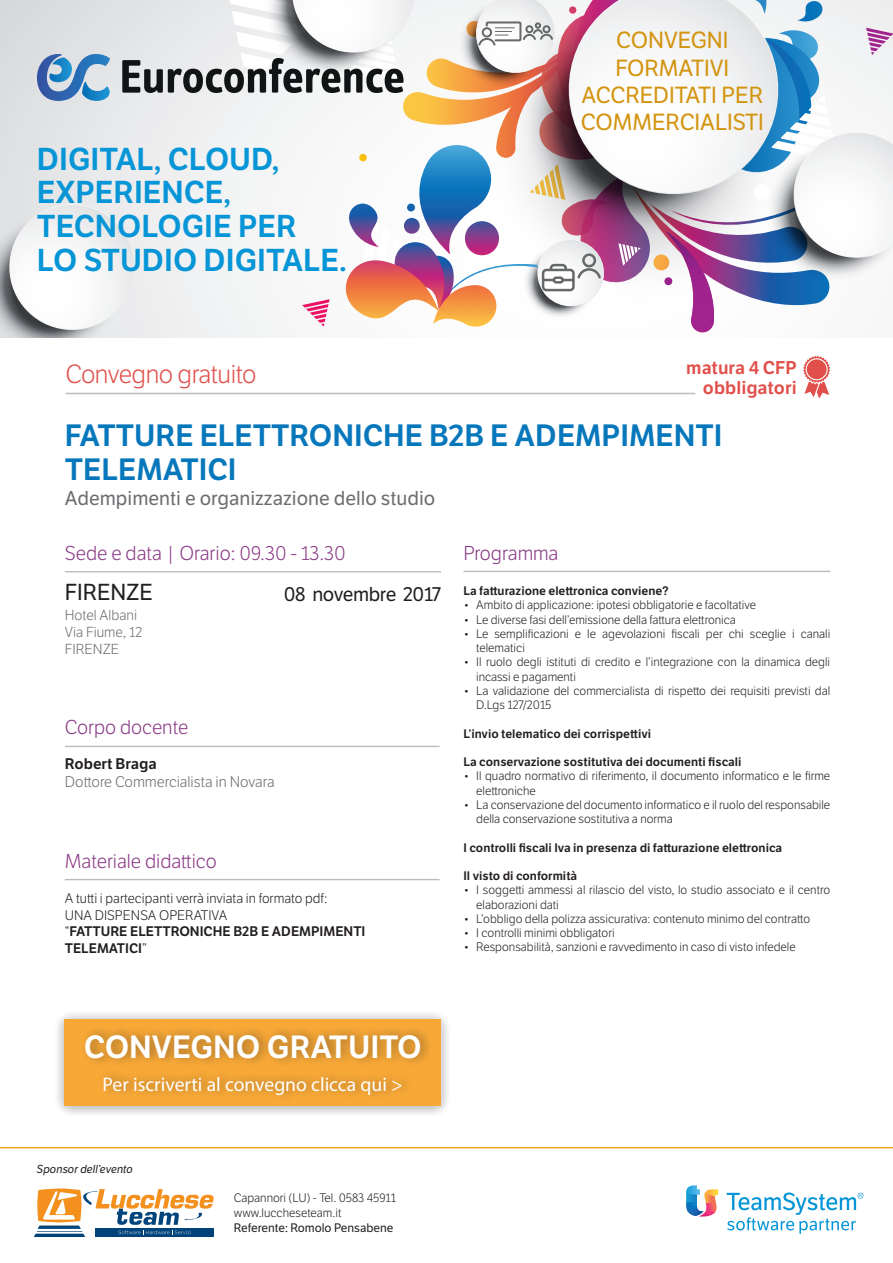
<style>
.page{position:relative;width:893px;height:1263px;background:#fff}
.page>*{position:absolute;margin:0;border:0;box-sizing:border-box;transform-origin:0 0}
.t1{font:600 31.2px "LFT Etica";color:#fff}
.t2{font:600 30.75px/33.9px "LFT Etica";color:#0695d6}
.t3{font:600 30px/34.5px "LFT Etica";color:#0777bc}
.t4{font:300 25.5px "LFT Etica";letter-spacing:-.02em;color:#e14f4a}
.t5{font:22.65px/27.3px "LFT Etica";color:#d3940f;text-align:center}
.t6{font:22.5px "LFT Etica";color:#231f20}
.t7{font:19.65px "Myriad Pro";color:#fff}
.t8{font:300 19.5px "LFT Etica";color:#893884}
.t9{font:19.5px "LFT Etica";color:#6c6d70}
.t10{font:19.5px "LFT Etica";letter-spacing:-.02em;color:#231f20}
.t11{font:600 18px/19.5px "LFT Etica";color:#e14f4a;text-align:right}
.t12{font:300 15px "LFT Etica";color:#6c6d70}
.t13{font:600 15px "LFT Etica";color:#231f20}
.t14{font:300 14.1px/17px "LFT Etica";color:#6c6d70}
.t15{font:300 13.5px/16.5px "LFT Etica";color:#231f20}
.t16{font:300 12px/14.2px "LFT Etica";color:#231f20}
.t17{font:600 12px "LFT Etica";color:#231f20}
.t18{font:12px "LFT Etica";color:#231f20}
.t19{font:italic 11.25px "LFT Etica";color:#231f20}
.s1{font-weight:600}
</style>
<div class="page">
<svg style="left:0;top:0;width:456px;height:337px"></svg>
<img style="left:401px;top:42px;width:55px;height:91px">
<svg style="left:359px;top:154px;width:8px;height:7px"></svg>
<svg style="left:302px;top:299px;width:28px;height:28px"></svg>
<img style="left:454px;top:256px;width:2px;height:29px">
<img style="left:436px;top:254px;width:18px;height:31px">
<img style="left:333px;top:260px;width:106px;height:63px">
<img style="left:346px;top:204px;width:9px;height:43px">
<img style="left:402px;top:145px;width:54px;height:109px">
<img style="left:433px;top:285px;width:23px;height:43px">
<svg style="left:355px;top:204px;width:81px;height:90px"></svg>
<svg style="left:0;top:204px;width:141px;height:133px;background:#c5c6c8"></svg>
<div style="left:10px;top:205px;width:124px;height:124px;background:linear-gradient(to right,#fdfdfd,#ececee);border-radius:62px"></div>
<img style="left:456px;top:0;width:437px;height:333px">
<svg style="left:122px;top:0;width:292px;height:93px"></svg>
<svg style="left:37px;top:54px;width:73px;height:47px;background:#7ca5cc"></svg>
<hr style="left:0;top:1147px;width:893px;height:1px;background:#efa915">
<svg style="left:727px;top:1192px;width:136px;height:42px"></svg>
<svg style="left:686px;top:1185px;width:32px;height:31px"></svg>
<svg style="left:34px;top:1188px;width:180px;height:49px"></svg>
<hr style="left:65px;top:879px;width:375px;height:1px;background:#231f20">
<hr style="left:463px;top:571px;width:367px;height:1px;background:#231f20">
<hr style="left:65px;top:571px;width:376px;height:1px;background:#231f20">
<hr style="left:65px;top:746px;width:375px;height:1px;background:#231f20">
<div style="left:54px;top:1010px;width:397px;height:106px;background:#231f20;opacity:.7"></div>
<div style="left:65px;top:1019px;width:376px;height:87px;background:#f7a837"></div>
<div style="left:81px;top:1026px;width:352px;height:41px;background:#231f20;opacity:.4"></div>
<div style="left:99px;top:1068px;width:315px;height:35px;background:#231f20;opacity:.4"></div>
<hr style="left:66px;top:393px;width:629px;height:1px;background:#231f20">
<svg style="left:803px;top:356px;width:27px;height:43px"></svg>
<div style="left:807px;top:359px;width:20px;height:20px;background:#e14f4a;border-radius:50%"></div>
<h2 class="t2" style="left:37px;top:142px;width:311px">DIGITAL, CLOUD,<br>EXPERIENCE,<br>TECNOLOGIE PER<br>LO STUDIO DIGITALE.</h2>
<h3 class="t5" style="left:581px;top:27px;width:184px">CONVEGNI<br>FORMATIVI<br>ACCREDITATI PER<br>COMMERCIALISTI</h3>
<h3 class="t4" style="left:66px;top:359px;width:192px">Convegno gratuito</h3>
<h3 class="t11" style="left:686px;top:358px;width:112px">matura 4 CFP obbligatori</h3>
<h3 class="t3" style="left:65px;top:418px;width:659px">FATTURE ELETTRONICHE B2B E ADEMPIMENTI<br>TELEMATICI</h3>
<h3 class="t9" style="left:65px;top:487px;width:372px">Adempimenti e organizzazione dello studio</h3>
<h3 class="t8" style="left:65px;top:542px;width:283px">Sede e data | Orario: 09.30 - 13.30</h3>
<h3 class="t6" style="left:65px;top:579px;width:90px">FIRENZE</h3>
<h3 class="t10" style="left:284px;top:583px;width:159px">08 novembre 2017</h3>
<p class="t14" style="left:65px;top:607px;width:79px">Hotel Albani<br>Via Fiume, 12<br>FIRENZE</p>
<h3 class="t8" style="left:65px;top:716px;width:125px">Corpo docente</h3>
<p class="t13" style="left:65px;top:754px;width:93px">Robert Braga</p>
<p class="t12" style="left:65px;top:773px;width:211px">Dottore Commercialista in Novara</p>
<h3 class="t8" style="left:65px;top:850px;width:153px">Materiale didattico</h3>
<p class="t15" style="left:65px;top:891px;width:302px">A tutti i partecipanti verrà inviata in formato pdf:<br>UNA DISPENSA OPERATIVA<br>“<span class="s1">FATTURE ELETTRONICHE B2B E ADEMPIMENTI<br>TELEMATICI</span>”</p>
<h3 class="t8" style="left:463px;top:542px;width:96px">Programma</h3>
<p class="t17" style="left:463px;top:584px;width:207px">La fatturazione elettronica conviene?</p>
<p class="t16" style="left:463px;top:598px;width:294px">• Ambito di applicazione: ipotesi obbligatorie e facoltative</p>
<p class="t16" style="left:463px;top:613px;width:274px">• Le diverse fasi dell’emissione della fattura elettronica</p>
<p class="t16" style="left:476px;top:627px;width:355px;text-indent:-13px">• Le semplificazioni e le agevolazioni fiscali per chi sceglie i canali telematici</p>
<p class="t16" style="left:476px;top:655px;width:355px;text-indent:-13px">• Il ruolo degli istituti di credito e l’integrazione con la dinamica degli incassi e pagamenti</p>
<p class="t16" style="left:476px;top:684px;width:355px;text-indent:-13px">• La validazione del commercialista di rispetto dei requisiti previsti dal<br>D.Lgs 127/2015</p>
<p class="t17" style="left:463px;top:726px;width:189px">L’invio telematico dei corrispettivi</p>
<p class="t17" style="left:463px;top:754px;width:279px">La conservazione sostitutiva dei documenti fiscali</p>
<p class="t16" style="left:476px;top:769px;width:356px;text-indent:-13px">• Il quadro normativo di riferimento, il documento informatico e le firme elettroniche</p>
<p class="t16" style="left:476px;top:798px;width:355px;text-indent:-13px">• La conservazione del documento informatico e il ruolo del responsabile della conservazione sostitutiva a norma</p>
<p class="t17" style="left:463px;top:840px;width:320px">I controlli fiscali Iva in presenza di fatturazione elettronica</p>
<p class="t17" style="left:463px;top:868px;width:115px">Il visto di conformità</p>
<p class="t16" style="left:476px;top:883px;width:355px;text-indent:-13px">• I soggetti ammessi al rilascio del visto, lo studio associato e il centro elaborazioni dati</p>
<p class="t16" style="left:463px;top:912px;width:348px">• L’obbligo della polizza assicurativa: contenuto minimo del contratto</p>
<p class="t16" style="left:463px;top:926px;width:153px">• I controlli minimi obbligatori</p>
<p class="t16" style="left:463px;top:940px;width:334px">• Responsabilità, sanzioni e ravvedimento in caso di visto infedele</p>
<h1 class="t1" style="left:84px;top:1028px;width:339px">CONVEGNO GRATUITO</h1>
<h3 class="t7" style="left:103px;top:1072px;width:302px">Per iscriverti al convegno clicca qui &gt;</h3>
<p class="t19" style="left:37px;top:1162px;width:98px">Sponsor dell’evento</p>
<p class="t16" style="left:234px;top:1191px;width:164px;line-height:15px">Capannori (LU) - Tel. 0583 45911 www.luccheseteam.it</p>
<p class="t18" style="left:234px;top:1221px;width:161px">Referente: Romolo Pensabene</p>
</div>
